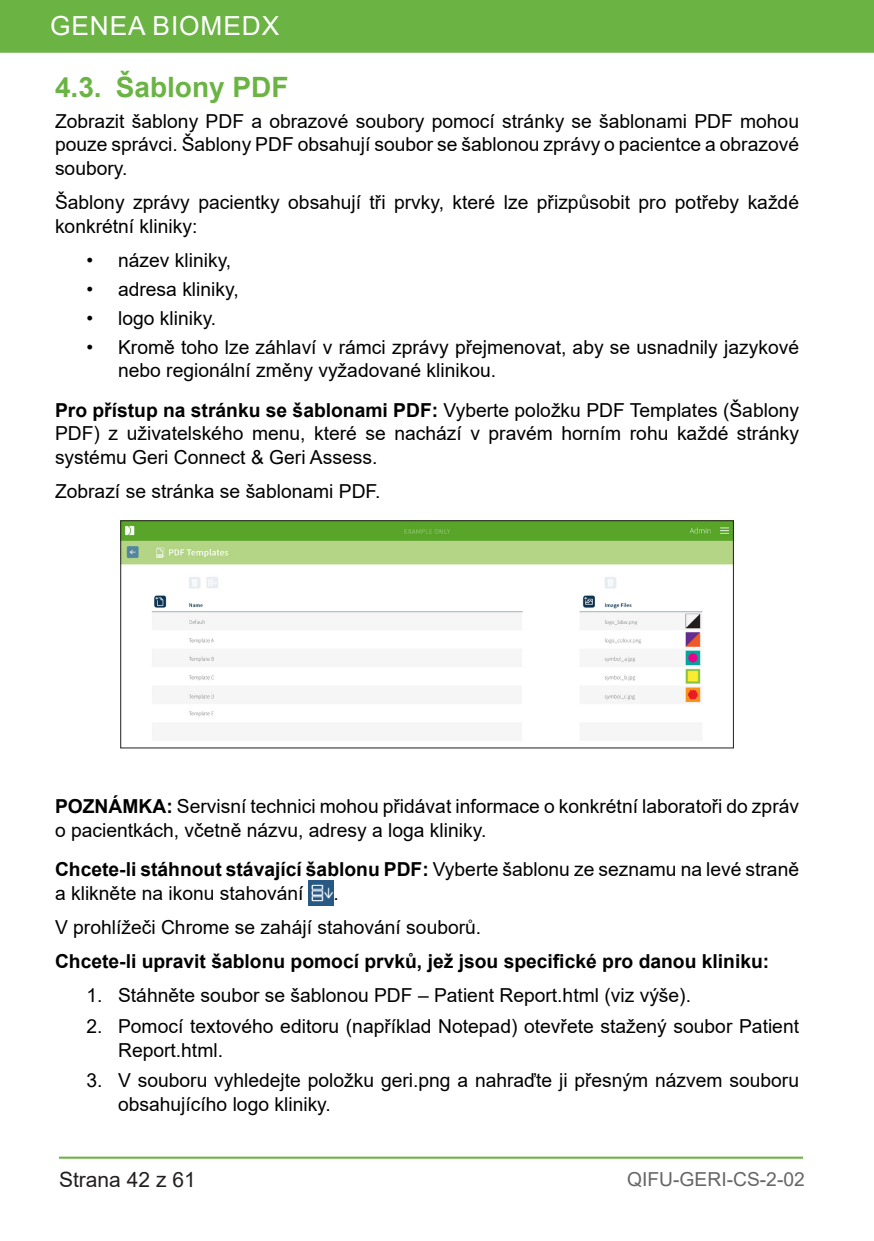
<style>
.page{position:relative;width:874px;height:1241px;background:#fff}
.page>*{position:absolute;margin:0;border:0;box-sizing:border-box;transform-origin:0 0}
.t1{font:700 28px "Arial";color:#6bb444}
.t2{font:26.25px "Arial";letter-spacing:.035em;color:#fff}
.t3{font:21px "Arial";color:#231f20}
.NORMAL_LAST_LINE{font:19.25px/23.6px "Arial";color:#000}
.t4{font:700 19.25px "Arial";color:#000}
.t5{font:19.25px "Arial";color:#666}
.s1{font-weight:700}
</style>
<div class="page">
<div style="left:0;top:0;width:873px;height:53px;background:#6bb444"></div>
<hr style="left:59px;top:1156px;width:743px;height:2px;background:#6bb444">
<img style="left:309px;top:880px;width:24px;height:25px">
<img style="left:122px;top:522px;width:609px;height:217px">
<div style="left:120px;top:520px;width:613px;height:228px;border:1px solid #231f20"></div>
<h2 class="t2" style="left:50px;top:7px;width:230px">GENEA BIOMEDX</h2>
<p class="t1" style="left:55px;top:67px;width:235px">4.3. Šablony PDF</p>
<p class="NORMAL_LAST_LINE" style="left:55px;top:109px;width:745px;text-align:justify">Zobrazit šablony PDF a obrazové soubory pomocí stránky se šablonami PDF mohou pouze správci. Šablony PDF obsahují soubor se šablonou zprávy o pacientce a obrazové soubory.</p>
<p class="NORMAL_LAST_LINE" style="left:55px;top:190px;width:745px">Šablony zprávy pacientky obsahují tři prvky, které lze přizpůsobit pro potřeby každé konkrétní kliniky:</p>
<p class="NORMAL_LAST_LINE" style="left:86px;top:248px;width:146px">• název kliniky,</p>
<p class="NORMAL_LAST_LINE" style="left:86px;top:277px;width:154px">• adresa kliniky,</p>
<p class="NORMAL_LAST_LINE" style="left:86px;top:306px;width:131px">• logo kliniky.</p>
<p class="NORMAL_LAST_LINE" style="left:118px;top:335px;width:682px;text-indent:-32px">• Kromě toho lze záhlaví v rámci zprávy přejmenovat, aby se usnadnily jazykové nebo regionální změny vyžadované klinikou.</p>
<p class="NORMAL_LAST_LINE" style="left:55px;top:398px;width:745px;text-align:justify"><span class="s1">Pro přístup na stránku se šablonami PDF:</span> Vyberte položku PDF Templates (Šablony PDF) z uživatelského menu, které se nachází v pravém horním rohu každé stránky systému Geri Connect &amp; Geri Assess.</p>
<p class="NORMAL_LAST_LINE" style="left:55px;top:479px;width:327px">Zobrazí se stránka se šablonami PDF.</p>
<p class="NORMAL_LAST_LINE" style="left:55px;top:794px;width:745px"><span class="s1">POZNÁMKA:</span> Servisní technici mohou přidávat informace o konkrétní laboratoři do zpráv o pacientkách, včetně názvu, adresy a loga kliniky.</p>
<p class="NORMAL_LAST_LINE" style="left:55px;top:857px;width:745px"><span class="s1">Chcete-li stáhnout stávající šablonu PDF:</span> Vyberte šablonu ze seznamu na levé straně a klikněte na ikonu stahování</p>
<p class="NORMAL_LAST_LINE" style="left:333px;top:881px;width:7px">.</p>
<p class="NORMAL_LAST_LINE" style="left:55px;top:915px;width:427px">V prohlížeči Chrome se zahájí stahování souborů.</p>
<p class="t4" style="left:55px;top:947px;width:715px">Chcete-li upravit šablonu pomocí prvků, jež jsou specifické pro danou kliniku:</p>
<p class="NORMAL_LAST_LINE" style="left:86px;top:983px;width:605px">1. Stáhněte soubor se šablonou PDF – Patient Report.html (viz výše).</p>
<p class="NORMAL_LAST_LINE" style="left:118px;top:1014px;width:682px;text-indent:-32px">2. Pomocí textového editoru (například Notepad) otevřete stažený soubor Patient<br>Report.html.</p>
<p class="NORMAL_LAST_LINE" style="left:118px;top:1068px;width:682px;text-indent:-32px">3. V souboru vyhledejte položku geri.png a nahraďte ji přesným názvem souboru obsahujícího logo kliniky.</p>
<p class="t3" style="left:59px;top:1164px;width:138px">Strana 42 z 61</p>
<p class="t5" style="left:626px;top:1165px;width:179px">QIFU-GERI-CS-2-02</p>
</div>
